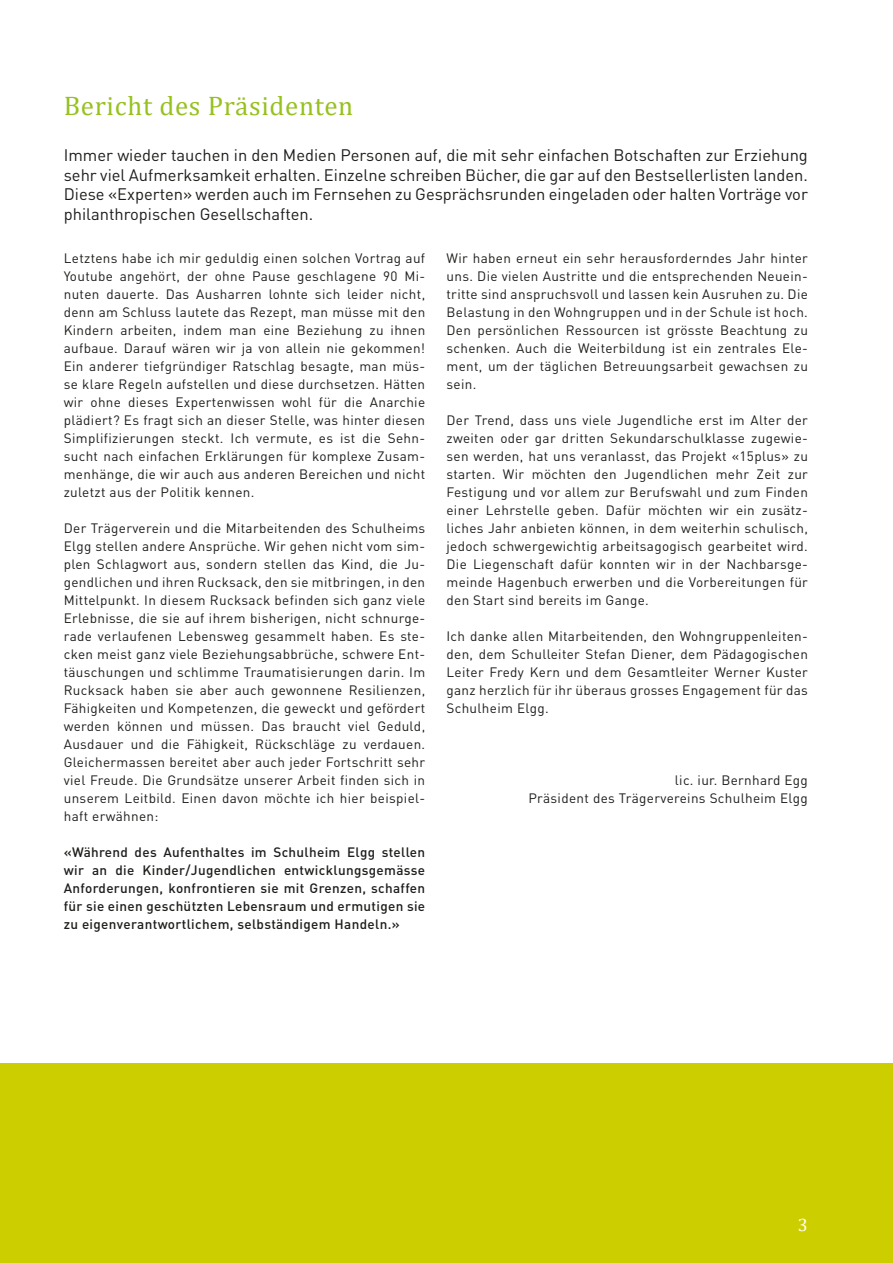
<style>
.page{position:relative;width:893px;height:1263px;background:#fff}
.page>*{position:absolute;margin:0;border:0;box-sizing:border-box;transform-origin:0 0}
.t1{font:27px "Cambria";letter-spacing:.025em;color:#96c11f}
.t2{font:18px "Cambria";color:#fff}
.t3{font:16.5px/19.5px "DIN Pro";color:#1d1d1b;text-align:justify}
.t4{font:13.5px/18px "DIN Pro";letter-spacing:.025em;color:#1d1d1b;text-align:justify}
.t5{font:500 13.5px/18px "DIN Pro";letter-spacing:.025em;color:#1d1d1b;text-align:justify}
</style>
<div class="page">
<div style="left:0;top:1063px;width:893px;height:200px;background:#cdce00"></div>
<h1 class="t1" style="left:64px;top:89px;width:291px">Bericht des Präsidenten</h1>
<p class="t3" style="left:64px;top:145px;width:746px">Immer wieder tauchen in den Medien Personen auf, die mit sehr einfachen Botschaften zur Erziehung sehr viel Aufmerksamkeit erhalten. Einzelne schreiben Bücher, die gar auf den Bestsellerlisten landen.<br>Diese «Experten» werden auch im Fernsehen zu Gesprächsrunden eingeladen oder halten Vorträge vor philanthropischen Gesellschaften.</p>
<p class="t4" style="left:64px;top:248px;width:363px">Letztens habe ich mir geduldig einen solchen Vortrag auf Youtube angehört, der ohne Pause geschlagene 90 Mi&shy;nuten dauerte. Das Ausharren lohnte sich leider nicht, denn am Schluss lautete das Rezept, man müsse mit den Kindern arbeiten, indem man eine Beziehung zu ihnen aufbaue. Darauf wären wir ja von allein nie gekommen!<br>Ein anderer tiefgründiger Ratschlag besagte, man müs&shy;se klare Regeln aufstellen und diese durchsetzen. Hätten wir ohne dieses Expertenwissen wohl für die Anarchie plädiert? Es fragt sich an dieser Stelle, was hinter diesen Simplifizierungen steckt. Ich vermute, es ist die Sehn&shy;sucht nach einfachen Erklärungen für komplexe Zusam&shy;menhänge, die wir auch aus anderen Bereichen und nicht zuletzt aus der Politik kennen.</p>
<p class="t4" style="left:64px;top:518px;width:363px">Der Trägerverein und die Mitarbeitenden des Schulheims Elgg stellen andere Ansprüche. Wir gehen nicht vom sim&shy;plen Schlagwort aus, sondern stellen das Kind, die Ju&shy;gendlichen und ihren Rucksack, den sie mitbringen, in den Mittelpunkt. In diesem Rucksack befinden sich ganz viele Erlebnisse, die sie auf ihrem bisherigen, nicht schnurge&shy;rade verlaufenen Lebensweg gesammelt haben. Es ste&shy;cken meist ganz viele Beziehungsabbrüche, schwere Ent&shy;täuschungen und schlimme Traumatisierungen darin. Im Rucksack haben sie aber auch gewonnene Resilienzen, Fähigkeiten und Kompetenzen, die geweckt und gefördert werden können und müssen. Das braucht viel Geduld, Ausdauer und die Fähigkeit, Rückschläge zu verdauen.<br>Gleichermassen bereitet aber auch jeder Fortschritt sehr viel Freude. Die Grundsätze unserer Arbeit finden sich in unserem Leitbild. Einen davon möchte ich hier beispiel&shy;haft erwähnen:</p>
<p class="t5" style="left:64px;top:842px;width:363px">«Während des Aufenthaltes im Schulheim Elgg stellen wir an die Kinder/Jugendlichen entwicklungsgemässe Anforderungen, konfrontieren sie mit Grenzen, schaffen für sie einen geschützten Lebensraum und ermutigen sie zu eigenverantwortlichem, selbständigem Handeln.»</p>
<p class="t4" style="left:446px;top:248px;width:363px">Wir haben erneut ein sehr herausforderndes Jahr hinter uns. Die vielen Austritte und die entsprechenden Neuein&shy;tritte sind anspruchsvoll und lassen kein Ausruhen zu. Die Belastung in den Wohngruppen und in der Schule ist hoch.<br>Den persönlichen Ressourcen ist grösste Beachtung zu schenken. Auch die Weiterbildung ist ein zentrales Ele&shy;ment, um der täglichen Betreuungsarbeit gewachsen zu sein.</p>
<p class="t4" style="left:446px;top:410px;width:363px">Der Trend, dass uns viele Jugendliche erst im Alter der zweiten oder gar dritten Sekundarschulklasse zugewie&shy;sen werden, hat uns veranlasst, das Projekt «15plus» zu starten. Wir möchten den Jugendlichen mehr Zeit zur Festigung und vor allem zur Berufswahl und zum Finden einer Lehrstelle geben. Dafür möchten wir ein zusätz&shy;liches Jahr anbieten können, in dem weiterhin schulisch, jedoch schwergewichtig arbeitsagogisch gearbeitet wird.<br>Die Liegenschaft dafür konnten wir in der Nachbarsge&shy;meinde Hagenbuch erwerben und die Vorbereitungen für den Start sind bereits im Gange.</p>
<p class="t4" style="left:446px;top:626px;width:363px">Ich danke allen Mitarbeitenden, den Wohngruppenleiten&shy;den, dem Schulleiter Stefan Diener, dem Pädagogischen Leiter Fredy Kern und dem Gesamtleiter Werner Kuster ganz herzlich für ihr überaus grosses Engagement für das Schulheim Elgg.</p>
<p class="t4" style="left:528px;top:770px;width:281px;line-height:18.8px;text-align:right">lic. iur. Bernhard Egg<br>Präsident des Trägervereins Schulheim Elgg</p>
<h2 class="t2" style="left:798px;top:1214px;width:11px">3</h2>
</div>
